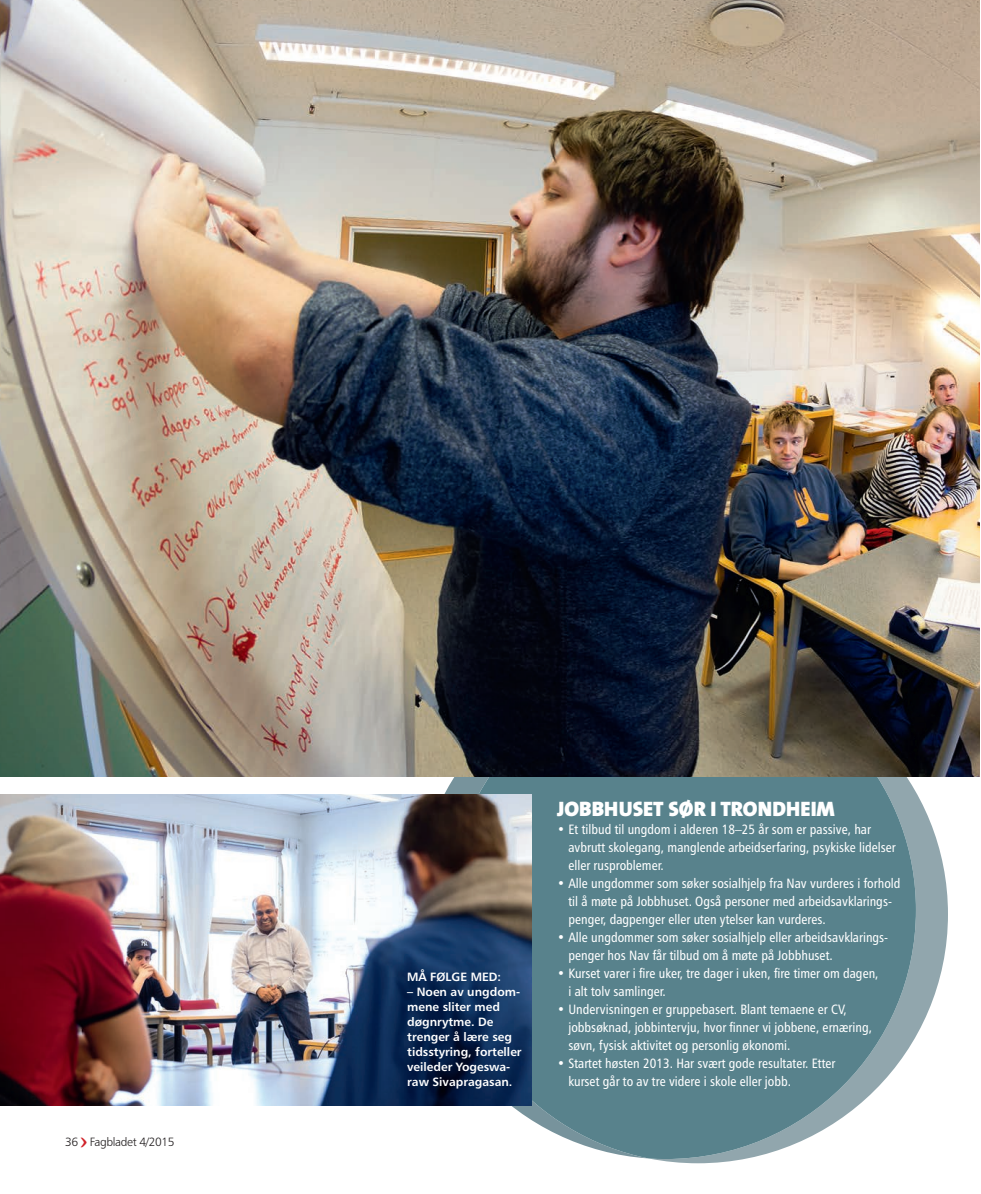
<style>
.page{position:relative;width:981px;height:1194px;background:#fff}
.page>*{position:absolute;margin:0;border:0;box-sizing:border-box;transform-origin:0 0}
.t1{font:900 21px "The Mix";color:#fff}
.t2{font:13.5px/18px "Humanist 777 BT Roman Condensed B";color:#fff}
.t3{font:12px/15px "Humanist 777 BT Bold B";color:#fff}
.t4{font:12px "Humanist 777 BT Light B";letter-spacing:-.03em;color:#231f20}
.s1{font-family:"Fagbladet Pil";color:#d1232a}
</style>
<div class="page">
<svg style="left:648px;top:776px;width:299px;height:386px"></svg>
<svg style="left:448px;top:776px;width:467px;height:382px;background:#688d97"></svg>
<img style="left:0;top:0;width:979px;height:776px">
<img style="left:0;top:794px;width:531px;height:311px">
<p class="t4" style="left:65px;top:1134px;width:111px">36 <span class="s1">&lt;</span> Fagbladet 4/2015</p>
<p class="t3" style="left:407px;top:968px;width:95px">MÅ FØLGE MED:</p>
<p class="t3" style="left:407px;top:983px;width:116px">– Noen av ungdom&shy;mene sliter med døgnrytme. De trenger å lære seg tidsstyring, forteller veileder Yogeswa&shy;raw Sivapragasan.</p>
<h1 class="t1" style="left:557px;top:794px;width:279px">JOBBHUSET SØR I TRONDHEIM</h1>
<p class="t2" style="left:568px;top:819px;width:329px;text-indent:-11px">• Et tilbud til ungdom i alderen 18–25 år som er passive, har avbrutt skolegang, manglende arbeidserfaring, psykiske lidelser eller rusproblemer.</p>
<p class="t2" style="left:568px;top:873px;width:333px;text-indent:-11px">• Alle ungdommer som søker sosialhjelp fra Nav vurderes i forhold til å møte på Jobbhuset. Også personer med arbeidsavklarings&shy;penger, dagpenger eller uten ytelser kan vurderes.</p>
<p class="t2" style="left:568px;top:927px;width:321px;text-indent:-11px">• Alle ungdommer som søker sosialhjelp eller arbeidsavklarings&shy;penger hos Nav får tilbud om å møte på Jobbhuset.</p>
<p class="t2" style="left:568px;top:963px;width:311px;text-indent:-11px">• Kurset varer i fire uker, tre dager i uken, fire timer om dagen, i alt tolv samlinger.</p>
<p class="t2" style="left:568px;top:999px;width:305px;text-indent:-11px">• Undervisningen er gruppebasert. Blant temaene er CV, jobb søknad, jobbintervju, hvor finner vi jobbene, ernæring, søvn, fysisk aktivitet og personlig økonomi.</p>
<p class="t2" style="left:568px;top:1053px;width:268px;text-indent:-11px">• Startet høsten 2013. Har svært gode resultater. Etter kurset går to av tre videre i skole eller jobb.</p>
</div>
